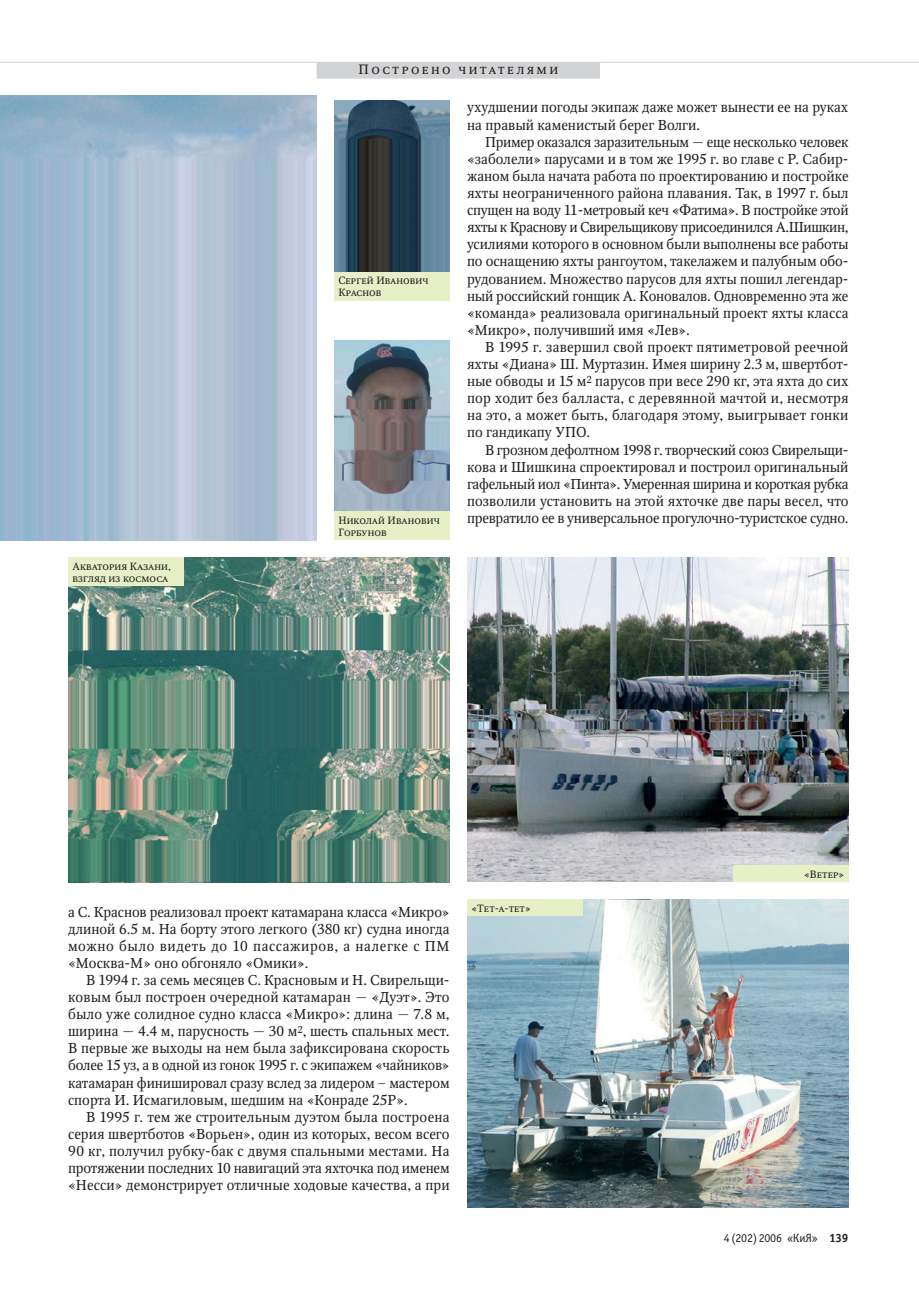
<style>
.page{position:relative;width:919px;height:1289px;background:#fff}
.page>*{position:absolute;margin:0;border:0;box-sizing:border-box;transform-origin:0 0}
.t1{font:14.25px/17.1px "Octava C";color:#231f20;text-align:justify}
.t2{font:13.5px "Octava SCC";letter-spacing:.175em;color:#231f20}
.t3{font:12px "Officina Sans C";letter-spacing:-.025em;color:#231f20}
.t4{font:10.5px/12px "Octava SCC";color:#231f20}
.s1{font-weight:700}
</style>
<div class="page">
<svg style="left:0;top:62px;width:13px;height:1px"></svg>
<hr style="left:13px;top:62px;width:905px;height:1px;background:#d1d3d4">
<img style="left:0;top:95px;width:316px;height:445px">
<img style="left:334px;top:340px;width:115px;height:171px">
<div style="left:334px;top:511px;width:115px;height:29px;background:#e6efc6"></div>
<img style="left:334px;top:101px;width:115px;height:171px">
<div style="left:334px;top:272px;width:115px;height:28px;background:#e6efc6"></div>
<img style="left:68px;top:557px;width:381px;height:325px">
<div style="left:68px;top:557px;width:116px;height:29px;background:#e6efc6"></div>
<img style="left:467px;top:557px;width:381px;height:324px">
<div style="left:733px;top:865px;width:115px;height:17px;background:#e6efc6"></div>
<img style="left:467px;top:899px;width:381px;height:308px">
<div style="left:467px;top:899px;width:115px;height:17px;background:#e6efc6"></div>
<div style="left:316px;top:62px;width:284px;height:17px;background:#d1d3d4"></div>
<p class="t2" style="left:358px;top:62px;width:201px">Построено читателями</p>
<p class="t4" style="left:73px;top:560px;width:100px">Акватория Казани, взгляд из космоса</p>
<p class="t4" style="left:338px;top:274px;width:91px">Сергей Иванович<br>Краснов</p>
<p class="t4" style="left:338px;top:514px;width:103px">Николай Иванович<br>Горбунов</p>
<p class="t1" style="left:467px;top:100px;width:383px">ухудшении погоды экипаж даже может вынести ее на руках на правый каменистый берег Волги.</p>
<p class="t1" style="left:467px;top:135px;width:383px;text-indent:18px">Пример оказался заразительным — еще несколько человек «заболели» парусами и в том же 1995 г. во главе с Р. Сабир&shy;жаном была начата работа по проектированию и постройке яхты неограниченного района плавания. Так, в 1997 г. был спущен на воду 11-метровый кеч «Фатима». В постройке этой яхты к Краснову и Свирельщикову присоединился А.Шишкин, усилиями которого в основном были выполнены все работы по оснащению яхты рангоутом, такелажем и палубным обо&shy;рудованием. Множество парусов для яхты пошил легендар&shy;ный российский гонщик А. Коновалов. Одновременно эта же «команда» реализовала оригинальный проект яхты класса «Микро», получивший имя «Лев».</p>
<p class="t1" style="left:467px;top:340px;width:383px;text-indent:18px">В 1995 г. завершил свой проект пятиметровой реечной яхты «Диана» Ш. Муртазин. Имея ширину 2.3 м, швертбот&shy;ные обводы и 15 м<sup>2</sup> парусов при весе 290 кг, эта яхта до сих пор ходит без балласта, с деревянной мачтой и, несмотря на это, а может быть, благодаря этому, выигрывает гонки по гандикапу УПО.</p>
<p class="t1" style="left:467px;top:442px;width:383px;text-indent:18px">В грозном дефолтном 1998 г. творческий союз Свирельщи&shy;кова и Шишкина спроектировал и построил оригинальный гафельный иол «Пинта». Умеренная ширина и короткая рубка позволили установить на этой яхточке две пары весел, что превратило ее в универсальное прогулочно-туристское судно.</p>
<p class="t1" style="left:68px;top:904px;width:383px">а С. Краснов реализовал проект катамарана класса «Микро» длиной 6.5 м. На борту этого легкого (380 кг) судна иногда можно было видеть до 10 пассажиров, а налегке с ПМ «Моск ва-М» оно обгоняло «Омики».</p>
<p class="t1" style="left:68px;top:972px;width:383px;text-indent:18px">В 1994 г. за семь месяцев С. Красновым и Н. Свирельщи&shy;ковым был построен очередной катамаран — «Дуэт». Это было уже солидное судно класса «Микро»: длина — 7.8 м, ширина — 4.4 м, парусность — 30 м<sup>2</sup>, шесть спальных мест.<br>В первые же выходы на нем была зафиксирована скорость более 15 уз, а в одной из гонок 1995 г. с экипажем «чайников» катамаран финишировал сразу вслед за лидером – мастером спорта И. Исмагиловым, шедшим на «Конраде 25Р».</p>
<p class="t1" style="left:68px;top:1109px;width:383px;text-indent:18px">В 1995 г. тем же строительным дуэтом была построена серия швертботов «Ворьен», один из которых, весом всего 90 кг, получил рубку-бак с двумя спальными местами. На протяжении последних 10 навигаций эта яхточка под именем «Несси» демонстрирует отличные ходовые качества, а при</p>
<p class="t4" style="left:471px;top:902px;width:61px">«Тет-а-тет»</p>
<p class="t4" style="left:804px;top:867px;width:41px">«Ветер»</p>
<p class="t3" style="left:723px;top:1233px;width:126px">4 (202) 2006 «КиЯ» <span class="s1">139</span></p>
</div>
